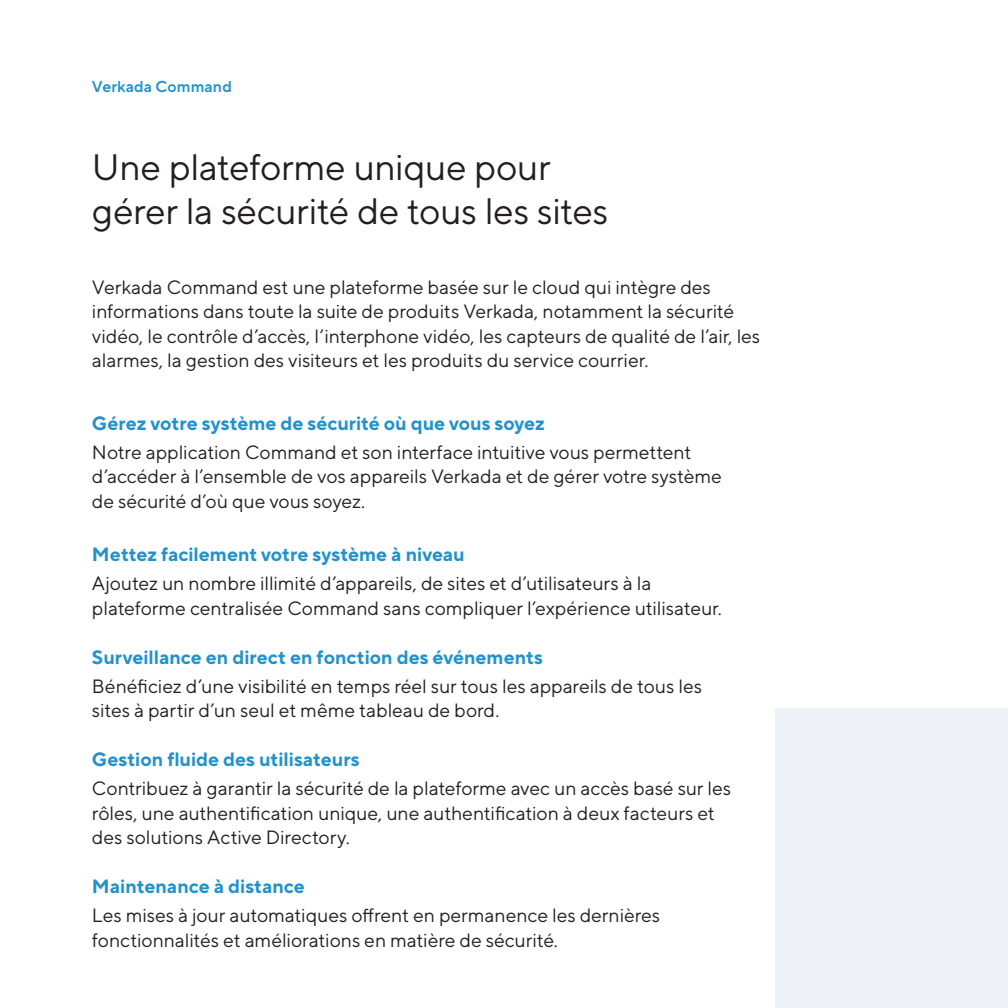
<style>
.page{position:relative;width:1008px;height:1008px;background:#fff}
.page>*{position:absolute;margin:0;border:0;box-sizing:border-box;transform-origin:0 0}
.t1{font:36.75px/43.8px "TT Norms Pro";letter-spacing:-.01em;color:#231f20}
.t2{font:19.25px/24.5px "TT Norms Pro";color:#231f20}
.t3{font:700 19.25px "TT Norms Pro";color:#2292cc}
.t4{font:600 15.75px "TT Norms Pro";letter-spacing:.005em;color:#2292cc}
</style>
<div class="page">
<div style="left:775px;top:709px;width:233px;height:299px;background:#eef1f5"></div>
<p class="t4" style="left:92px;top:75px;width:142px">Verkada Command</p>
<p class="t1" style="left:92px;top:143px;width:518px">Une plateforme unique pour gérer la sécurité de tous les sites</p>
<p class="t2" style="left:92px;top:273px;width:670px">Verkada Command est une plateforme basée sur le cloud qui intègre des informations dans toute la suite de produits Verkada, notamment la sécurité vidéo, le contrôle d’accès, l’interphone vidéo, les capteurs de qualité de l’air, les alarmes, la gestion des visiteurs et les produits du service courrier.</p>
<p class="t3" style="left:92px;top:409px;width:454px">Gérez votre système de sécurité où que vous soyez</p>
<p class="t2" style="left:92px;top:438px;width:631px">Notre application Command et son interface intuitive vous permettent d’accéder à l’ensemble de vos appareils Verkada et de gérer votre système de sécurité d’où que vous soyez.</p>
<p class="t3" style="left:92px;top:540px;width:374px">Mettez facilement votre système à niveau</p>
<p class="t2" style="left:92px;top:570px;width:631px">Ajoutez un nombre illimité d’appareils, de sites et d’utilisateurs à la plateforme centralisée Command sans compliquer l’expérience utilisateur.</p>
<p class="t3" style="left:92px;top:643px;width:452px">Surveillance en direct en fonction des événements</p>
<p class="t2" style="left:92px;top:672px;width:611px">Bénéficiez d’une visibilité en temps réel sur tous les appareils de tous les sites à partir d’un seul et même tableau de bord.</p>
<p class="t3" style="left:92px;top:745px;width:269px">Gestion fluide des utilisateurs</p>
<p class="t2" style="left:92px;top:775px;width:641px">Contribuez à garantir la sécurité de la plateforme avec un accès basé sur les rôles, une authentification unique, une authentification à deux facteurs et des solutions Active Directory.</p>
<p class="t3" style="left:92px;top:872px;width:214px">Maintenance à distance</p>
<p class="t2" style="left:92px;top:902px;width:570px">Les mises à jour automatiques offrent en permanence les dernières fonctionnalités et améliorations en matière de sécurité.</p>
</div>
